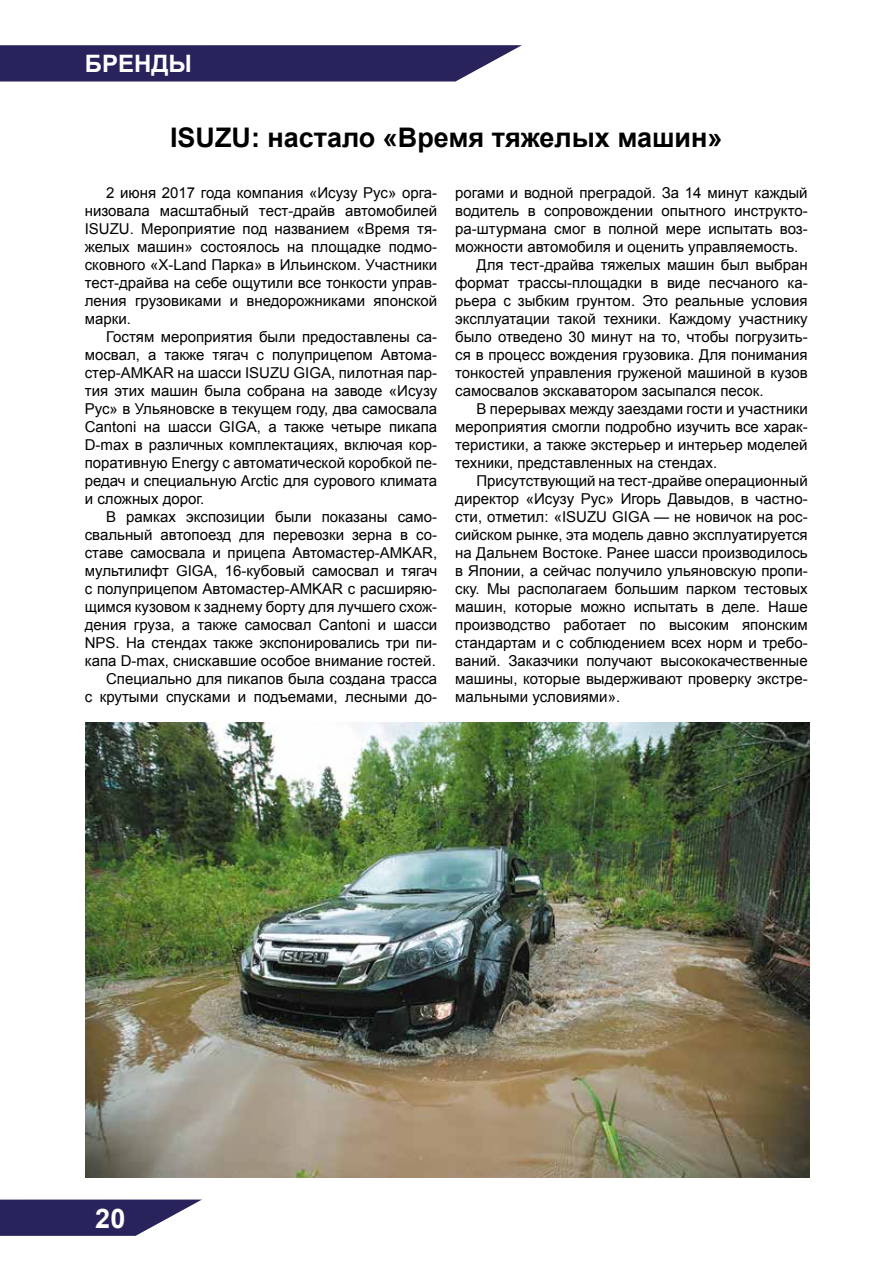
<style>
.page{position:relative;width:893px;height:1263px;background:#fff}
.page>*{position:absolute;margin:0;border:0;box-sizing:border-box;transform-origin:0 0}
.t1{font:700 27px "Arial";color:#000}
.t2{font:700 27px "Arial";color:#fff}
.t3{font:700 24px "Arial";color:#fff}
.t4{font:15px/18px "Arial";color:#000;text-align:justify}
</style>
<div class="page">
<svg style="left:0;top:1199px;width:202px;height:37px"></svg>
<svg style="left:0;top:45px;width:522px;height:36px;background:#373167"></svg>
<img style="left:86px;top:723px;width:724px;height:455px">
<h2 class="t3" style="left:85px;top:48px;width:109px">БРЕНДЫ</h2>
<h1 class="t1" style="left:170px;top:120px;width:554px">ISUZU: настало «Время тяжелых машин»</h1>
<p class="t4" style="left:85px;top:184px;width:354px;text-indent:21px">2 июня 2017 года компания «Исузу Рус» орга&shy;низовала масштабный тест-драйв автомобилей ISUZU. Мероприятие под названием «Время тя&shy;желых машин» состоялось на площадке подмо&shy;сковного «Х-Land Парка» в Ильинском. Участники тест-драйва на себе ощутили все тонкости управ&shy;ления грузовиками и внедорожниками японской марки.</p>
<p class="t4" style="left:85px;top:328px;width:354px;text-indent:21px">Гостям мероприятия были предоставлены са&shy;мосвал, а также тягач с полуприцепом Автома&shy;стер-AMKAR на шасси ISUZU GIGA, пилотная пар&shy;тия этих машин была собрана на заводе «Исузу Рус» в Ульяновске в текущем году, два самосвала Cantoni на шасси GIGA, а также четыре пикапа D-max в различных комплектациях, включая кор&shy;поративную Energy с автоматической коробкой пе&shy;редач и специальную Arctic для сурового климата и сложных дорог.</p>
<p class="t4" style="left:85px;top:508px;width:354px;text-align:right">В рамках экспозиции были показаны само&shy;свальный автопоезд для перевозки зерна в со&shy;ставе самосвала и прицепа Автомастер-AMKAR, мультилифт GIGA, 16-кубовый самосвал и тягач с полуприцепом Автомастер-AMKAR с расширяю&shy;щимся кузовом к заднему борту для лучшего схож&shy;дения груза, а также самосвал Cantoni и шасси NPS. На стендах также экспонировались три пи&shy;капа D-max, снискавшие особое внимание гостей.<br>Специально для пикапов была создана трасса<br>с крутыми спусками и подъемами, лесными до-</p>
<p class="t4" style="left:455px;top:184px;width:354px">рогами и водной преградой. За 14 минут каждый</p>
<p class="t4" style="left:455px;top:202px;width:354px">водитель в сопровождении опытного инструкто-</p>
<p class="t4" style="left:455px;top:220px;width:354px">ра-штурмана смог в полной мере испытать воз-</p>
<p class="t4" style="left:455px;top:238px;width:345px">можности автомобиля и оценить управляемость.</p>
<p class="t4" style="left:476px;top:256px;width:333px">Для тест-драйва тяжелых машин был выбран</p>
<p class="t4" style="left:455px;top:274px;width:354px">формат трассы-площадки в виде песчаного ка-</p>
<p class="t4" style="left:455px;top:292px;width:354px">рьера с зыбким грунтом. Это реальные условия</p>
<p class="t4" style="left:455px;top:310px;width:354px">эксплуатации такой техники. Каждому участнику</p>
<p class="t4" style="left:455px;top:328px;width:354px">было отведено 30 минут на то, чтобы погрузить-</p>
<p class="t4" style="left:455px;top:346px;width:354px">ся в процесс вождения грузовика. Для понимания</p>
<p class="t4" style="left:455px;top:364px;width:354px">тонкостей управления груженой машиной в кузов</p>
<p class="t4" style="left:455px;top:382px;width:310px">самосвалов экскаватором засыпался песок.</p>
<p class="t4" style="left:476px;top:400px;width:333px">В перерывах между заездами гости и участники</p>
<p class="t4" style="left:455px;top:418px;width:354px">мероприятия смогли подробно изучить все харак-</p>
<p class="t4" style="left:455px;top:436px;width:354px">теристики, а также экстерьер и интерьер моделей</p>
<p class="t4" style="left:455px;top:454px;width:264px">техники, представленных на стендах.</p>
<p class="t4" style="left:476px;top:472px;width:333px">Присутствующий на тест-драйве операционный</p>
<p class="t4" style="left:455px;top:490px;width:354px">директор «Исузу Рус» Игорь Давыдов, в частно-</p>
<p class="t4" style="left:455px;top:508px;width:354px">сти, отметил: «ISUZU GIGA — не новичок на рос-</p>
<p class="t4" style="left:455px;top:526px;width:354px">сийском рынке, эта модель давно эксплуатируется</p>
<p class="t4" style="left:455px;top:544px;width:354px">на Дальнем Востоке. Ранее шасси производилось</p>
<p class="t4" style="left:455px;top:562px;width:354px">в Японии, а сейчас получило ульяновскую пропи-</p>
<p class="t4" style="left:455px;top:580px;width:354px">ску. Мы располагаем большим парком тестовых</p>
<p class="t4" style="left:455px;top:598px;width:354px">машин, которые можно испытать в деле. Наше</p>
<p class="t4" style="left:455px;top:616px;width:354px">производство работает по высоким японским</p>
<p class="t4" style="left:455px;top:634px;width:354px">стандартам и с соблюдением всех норм и требо-</p>
<p class="t4" style="left:455px;top:652px;width:354px">ваний. Заказчики получают высококачественные</p>
<p class="t4" style="left:455px;top:670px;width:354px">машины, которые выдерживают проверку экстре-</p>
<p class="t4" style="left:455px;top:688px;width:166px">мальными условиями».</p>
<h1 class="t2" style="left:95px;top:1200px;width:32px">20</h1>
</div>
